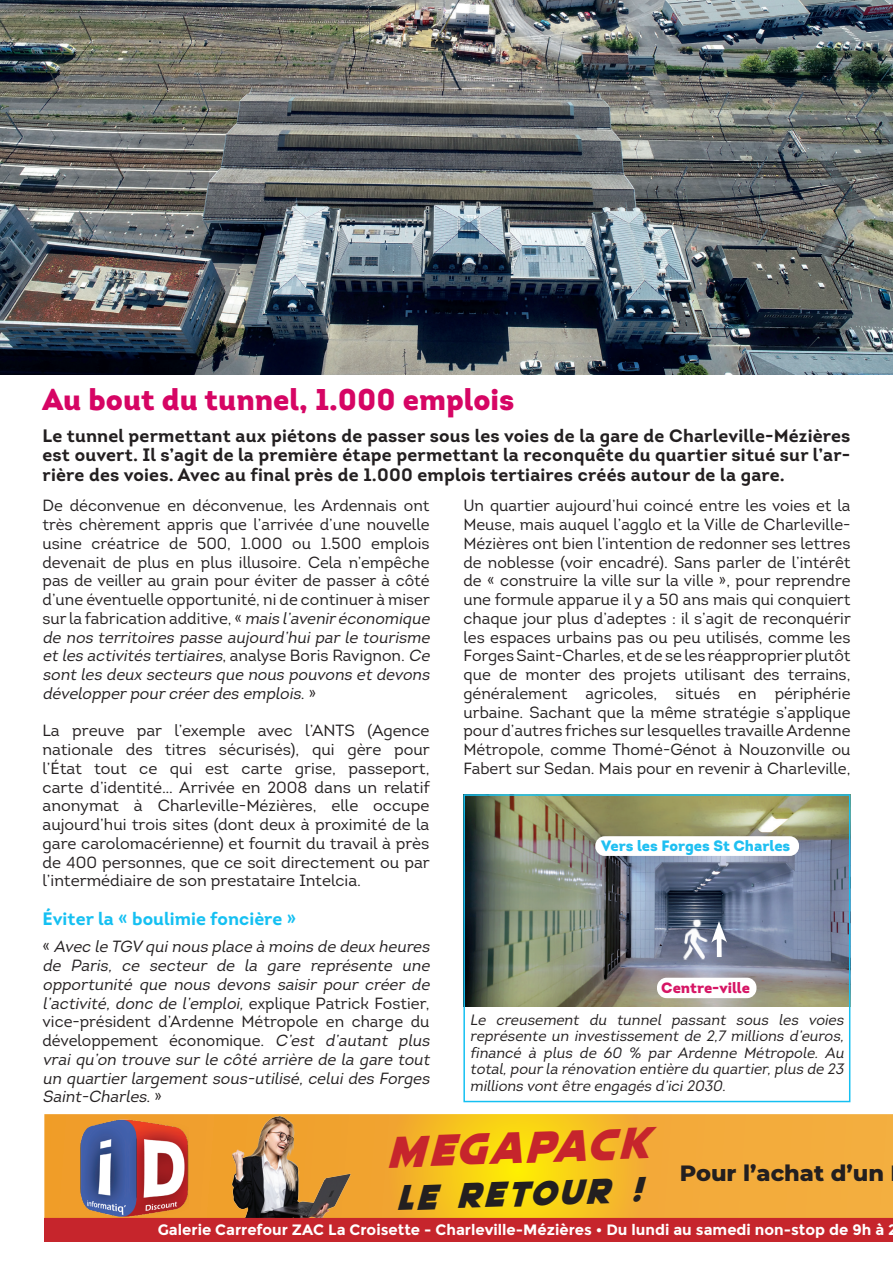
<style>
.page{position:relative;width:893px;height:1263px;background:#fff}
.page>*{position:absolute;margin:0;border:0;box-sizing:border-box;transform-origin:0 0}
.t1{font:italic 45px "Quicksilver";color:#c6252c}
.t2{font:italic 36px "Quicksilver";color:#231f20}
.t3{font:900 30px "Intro";color:#d60564}
.t4{font:800 22.5px "Montserrat";color:#231f20}
.t5{font:700 18px/19.5px "Intro";letter-spacing:.01em;color:#231f20;text-align:justify}
.t6{font:700 18px "Intro";letter-spacing:.005em;color:#15c0f2}
.t7{font:16.2px/18.8px "Intro";color:#231f20;text-align:justify}
.t8{font:italic 16.2px/18.8px "Intro";color:#231f20}
.t9{font:italic 15px/16.5px "Intro";color:#231f20;text-align:justify}
.t10{font:700 15px "Montserrat";color:#fff}
.t11{font:900 15px "Intro";color:#1fbff1}
.t12{font:900 15px "Intro";color:#d61665}
.s1{font-style:italic}
.s2{font-style:normal}
</style>
<div class="page">
<svg style="left:44px;top:1114px;width:849px;height:128px;background:#db8e38"></svg>
<img style="left:0;top:0;width:893px;height:374px">
<img style="left:466px;top:797px;width:381px;height:210px">
<img style="left:675px;top:919px;width:38px;height:41px">
<div style="left:717px;top:934px;width:5px;height:23px;background:#fff"></div>
<svg style="left:711px;top:921px;width:16px;height:22px"></svg>
<div style="left:595px;top:836px;width:204px;height:20px;background:#fff;border-radius:9px"></div>
<div style="left:657px;top:978px;width:99px;height:20px;background:#fff;border-radius:10px"></div>
<div style="left:463px;top:794px;width:387px;height:308px;border:2px solid #15c0f2"></div>
<h3 class="t3" style="left:43px;top:380px;width:473px">Au bout du tunnel, 1.000 emplois</h3>
<p class="t5" style="left:43px;top:426px;width:809px">Le tunnel permettant aux piétons de passer sous les voies de la gare de Charleville-Mézières est ouvert. Il s’agit de la première étape permettant la reconquête du quartier situé sur l’ar&shy;rière des voies. Avec au final près de 1.000 emplois tertiaires créés autour de la gare.</p>
<p class="t7" style="left:43px;top:496px;width:392px;text-align:left">De déconvenue en déconvenue, les Ardennais ont très chèrement appris que l’arrivée d’une nouvelle usine créatrice de 500, 1.000 ou 1.500 emplois devenait de plus en plus illusoire. Cela n’empêche pas de veiller au grain pour éviter de passer à côté d’une éventuelle opportunité, ni de continuer à miser sur la fabrication additive, « <span class="s1">mais l’aveniréconomique de nos territoires passe aujourd’hui par le tourisme et les activités tertiaires</span>, a n a ly s e B o r i s R av i g n o n . <span class="s1">Ce sont les deux secteurs que nous pouvons et devons développerpourcréerdes emplois</span>. »</p>
<p class="t7" style="left:43px;top:721px;width:389px">La preuve par l’exemple avec l’ANTS (Agence nationale des titres sécurisés), qui gère pour l’État tout ce qui est carte grise, passeport, carte d’identité… Arrivée en 2008 dans un relatif anonymat à Charleville-Mézières, elle occupe aujourd’hui trois sites (dont deux à proximité de la gare carolomacérienne) et fournit du travail à près de 400 personnes, que ce soit directement ou par l’intermédiaire de son prestataire Intelcia.</p>
<p class="t6" style="left:43px;top:907px;width:255px">Éviter la « boulimie foncière »</p>
<p class="t8" style="left:43px;top:937px;width:392px"><span class="s2">«</span> Avec le TGV quinous place à moins de deux heures de Paris, ce secteur de la gare représente une opportunité que nous devons saisir pour créer de l’activité, donc de l’emploi, <span class="s2">exp l i q u e Patr i c k F o s t i er, vice-président d’Ardenne Métropole en charge du développement économique.</span> C’est d’autant plus vrai qu’on trouve sur le côté arrière de la gare tout un quartierlargement sous-utilisé, celui des Forges Saint-Charles<span class="s2">. »</span></p>
<p class="t7" style="left:463px;top:496px;width:389px">Un quartier aujourd’hui coincé entre les voies et la Meuse, mais auquel l’agglo et la Ville de Charleville-Mézières ont bien l’intention de redonner ses lettres de noblesse (voir encadré). Sans parler de l’intérêt de « construire la ville sur la ville », pour reprendre une formule apparue il y a 50 ans mais qui conquiert chaque jour plus d’adeptes : il s’agit de reconquérir les espaces urbains pas ou peu utilisés, comme les Forges Saint-Charles, et de se les réapproprier plutôt que de monter des projets utilisant des terrains, généralement agricoles, situés en périphérie urbaine. Sachant que la même stratégie s’applique pour d’autres friches sur lesquelles travaille Ardenne Métropole, comme Thomé-Génot à Nouzonville ou Fabert sur Sedan. Mais pour en revenir à Charleville,</p>
<p class="t11" style="left:601px;top:836px;width:191px">Vers les Forges St Charles</p>
<p class="t12" style="left:661px;top:978px;width:90px">Centre-ville</p>
<p class="t9" style="left:470px;top:1011px;width:378px">Le creusement du tunnel passant sous les voies représente un investissement de 2,7 millions d’euros, financé à plus de 60 % par Ardenne Métropole. Au total,pourla rénovation entière du quartier,plus de 23 millions vont être engagés d’ici2030.</p>
<h1 class="t1" style="left:386px;top:1123px;width:264px;rotate:-2deg">megapack</h1>
<h2 class="t2" style="left:396px;top:1175px;width:245px;rotate:-2deg">le retour !</h2>
<h3 class="t4" style="left:680px;top:1156px;width:206px">Pour l’achat d’un</h3>
<p class="t10" style="left:158px;top:1220px;width:741px">Galerie Carrefour ZAC La Croisette - Charleville-Mézières • Du lundi au samedi non-stop de 9h à 2</p>
</div>
